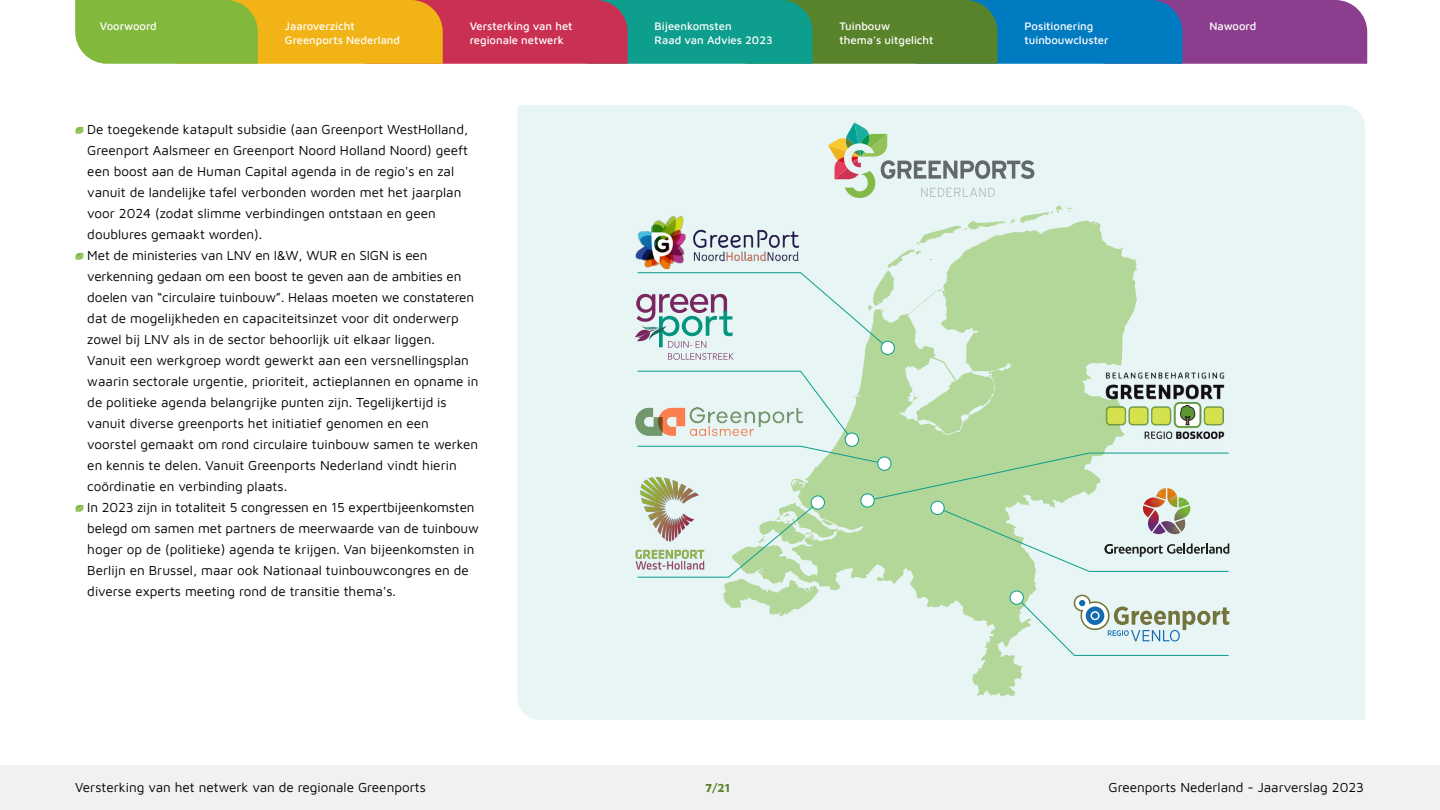
<style>
.page{position:relative;width:1440px;height:810px;background:#fff}
.page>*{position:absolute;margin:0;border:0;box-sizing:border-box;transform-origin:0 0}
.t1{font:13.5px/21px "Maven Pro";color:#000}
.t2{font:700 12px "Maven Pro";color:#59832b}
.t3{font:500 11.25px/13.5px "Maven Pro";color:#fff}
</style>
<div class="page">
<div style="left:0;top:765px;width:1440px;height:45px;background:#f2f1f1"></div>
<svg style="left:76px;top:127px;width:8px;height:7px"></svg>
<svg style="left:76px;top:253px;width:8px;height:7px"></svg>
<svg style="left:76px;top:505px;width:8px;height:7px"></svg>
<div style="left:518px;top:105px;width:847px;height:615px;background:#e7f5f4"></div>
<svg style="left:732px;top:656px;width:405px;height:40px;background:#e2f2eb"></svg>
<svg style="left:828px;top:122px;width:206px;height:76px;background:#d0dcd4"></svg>
<svg style="left:635px;top:206px;width:595px;height:450px;background:#cee2cd"></svg>
<svg style="left:75px;top:0;width:1292px;height:64px;background:#757f63"></svg>
<p class="t3" style="left:100px;top:19px;width:58px">Voorwoord</p>
<p class="t3" style="left:285px;top:19px;width:117px">Jaaroverzicht<br>Greenports Nederland</p>
<p class="t3" style="left:470px;top:19px;width:104px">Versterking van het regionale netwerk</p>
<p class="t3" style="left:655px;top:19px;width:119px">Bijeenkomsten<br>Raad van Advies 2023</p>
<p class="t3" style="left:840px;top:19px;width:95px">Tuinbouw thema’s uitgelicht</p>
<p class="t3" style="left:1024px;top:19px;width:86px">Positionering tuinbouwcluster</p>
<p class="t3" style="left:1209px;top:19px;width:49px">Nawoord</p>
<p class="t1" style="left:87px;top:118px;width:393px">De toegekende katapult subsidie (aan Greenport WestHolland, Greenport Aalsmeer en Greenport Noord Holland Noord) geeft een boost aan de Human Capital agenda in de regio's en zal vanuit de landelijke tafel verbonden worden met het jaarplan voor 2024 (zodat slimme verbindingen ontstaan en geen doublures gemaakt worden).<br>Met de ministeries van LNV en I&amp;W, WUR en SIGN is een verkenning gedaan om een boost te geven aan de ambities en doelen van “circulaire tuinbouw”. Helaas moeten we constateren dat de mogelijkheden en capaciteitsinzet voor dit onderwerp zowel bij LNV als in de sector behoorlijk uit elkaar liggen.<br>Vanuit een werkgroep wordt gewerkt aan een versnellingsplan waarin sectorale urgentie, prioriteit, actieplannen en opname in de politieke agenda belangrijke punten zijn. Tegelijkertijd is vanuit diverse greenports het initiatief genomen en een voorstel gemaakt om rond circulaire tuinbouw samen te werken en kennis te delen. Vanuit Greenports Nederland vindt hierin coördinatie en verbinding plaats.<br>In 2023 zijn in totaliteit 5 congressen en 15 expertbijeenkomsten belegd om samen met partners de meerwaarde van de tuinbouw hoger op de (politieke) agenda te krijgen. Van bijeenkomsten in Berlijn en Brussel, maar ook Nationaal tuinbouwcongres en de diverse experts meeting rond de transitie thema's.</p>
<p class="t1" style="left:75px;top:776px;width:352px">Versterking van het netwerk van de regionale Greenports</p>
<p class="t2" style="left:705px;top:779px;width:27px">7/21</p>
<p class="t1" style="left:1109px;top:776px;width:257px">Greenports Nederland - Jaarverslag 2023</p>
</div>
